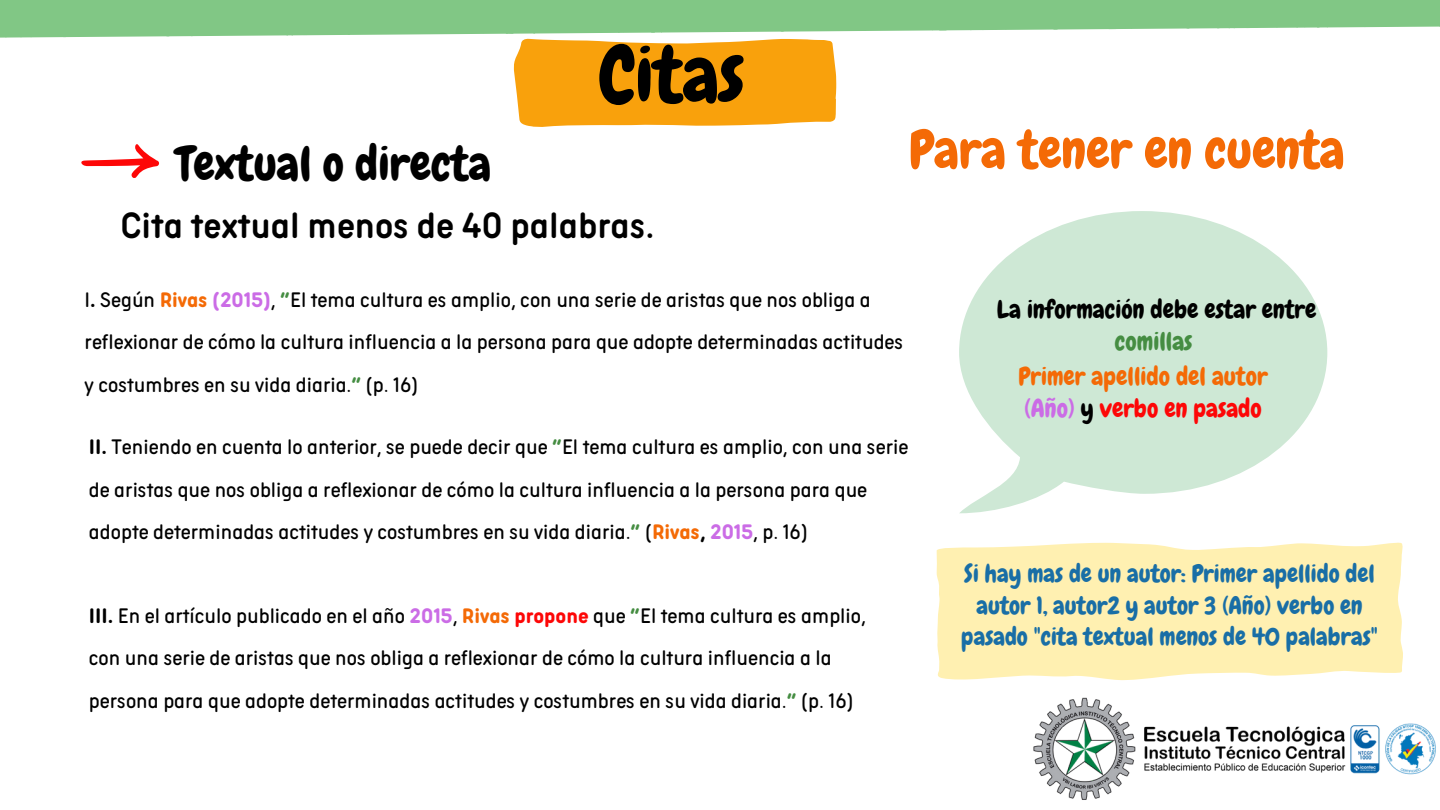
<style>
.page{position:relative;width:1440px;height:810px;background:#fff}
.page>*{position:absolute;margin:0;border:0;box-sizing:border-box;transform-origin:0 0}
.t1{font:77.3px "Chewy";color:#000}
.t2{font:52.5px "Chewy";color:#f46a06}
.t3{font:47.6px "Chewy";color:#000}
.t4{font:40px "Aristotelica Pro Cnd Txt Dmbld";color:#000}
.t5{font:25.3px/32.2px "Chewy";color:#f46a06}
.t6{font:25.3px/32.2px "Chewy";color:#000;text-align:center}
.t7{font:24.6px/31.5px "Chewy";color:#196ea6;text-align:center}
.t8{font:23px/42.8px "Aristotelica Pro Cnd Txt";color:#000}
.s1{font-family:"Aristotelica Pro Cnd Txt Bld"}
.s2{font-family:"Aristotelica Pro Cnd Txt Bld";color:#f46a06}
.s3{font-family:"Aristotelica Pro Cnd Txt Bld";color:#cb6ce6}
.s4{font-family:"Aristotelica Pro Cnd Txt Bld";color:#458d42}
.s5{color:#458d42}
.s6{color:#cb6ce6}
.s7{color:#000}
.s8{color:#fd0707}
.s9{font-family:"Aristotelica Pro Cnd Txt Bld";color:#fd0707}
</style>
<div class="page">
<img style="left:1033px;top:697px;width:403px;height:103px">
<svg style="left:513px;top:38px;width:324px;height:89px;background:#f9a81f"></svg>
<svg style="left:81px;top:144px;width:78px;height:34px"></svg>
<svg style="left:959px;top:211px;width:368px;height:302px;fill:#cee8d5"></svg>
<svg style="left:936px;top:542px;width:467px;height:139px;background:#fff1b6"></svg>
<svg style="left:0;top:0;width:1440px;height:37px;background:#91ce95"></svg>
<p class="t1" style="left:599px;top:26px;width:147px">Citas</p>
<p class="t3" style="left:176px;top:133px;width:317px">Textual o directa</p>
<p class="t4" style="left:120px;top:213px;width:536px">Cita textual menos de 40 palabras.</p>
<p class="t2" style="left:909px;top:116px;width:437px">Para tener en cuenta</p>
<p class="t8" style="left:85px;top:280px;width:820px">I<span class="s1">.</span> Según <span class="s2">Rivas</span> <span class="s3">(2015)</span>, <span class="s4">“</span>El tema cultura es amplio, con una serie de aristas que nos obliga a reflexionar de cómo la cultura influencia a la persona para que adopte determinadas actitudes y costumbres en su vida diaria.<span class="s4">”</span> (p. 16)</p>
<p class="t6" style="left:997px;top:293px;width:321px">La información debe estar entre <span class="s5">comillas</span></p>
<p class="t5" style="left:1018px;top:360px;width:251px">Primer apellido del autor <span class="s6">(Año)</span> <span class="s7">y</span> <span class="s8">verbo en pasado</span></p>
<p class="t8" style="left:89px;top:427px;width:821px"><span class="s1">II.</span> Teniendo en cuenta lo anterior, se puede decir que <span class="s4">“</span>El tema cultura es amplio, con una serie de aristas que nos obliga a reflexionar de cómo la cultura influencia a la persona para que adopte determinadas actitudes y costumbres en su vida diaria.<span class="s4">”</span> (<span class="s2">Rivas</span><span class="s1">,</span> <span class="s3">2015</span>, p. 16)</p>
<p class="t8" style="left:89px;top:596px;width:778px"><span class="s1">III.</span> En el artículo publicado en el año <span class="s3">2015</span>, <span class="s2">Rivas</span> <span class="s9">propone</span> que <span class="s4">“</span>El tema cultura es amplio, con una serie de aristas que nos obliga a reflexionar de cómo la cultura influencia a la persona para que adopte determinadas actitudes y costumbres en su vida diaria.<span class="s4">”</span> (p. 16)</p>
<p class="t7" style="left:961px;top:558px;width:418px">Si hay mas de un autor: Primer apellido del autor 1, autor2 y autor 3 (Año) verbo en pasado "cita textual menos de 40 palabras"</p>
</div>
